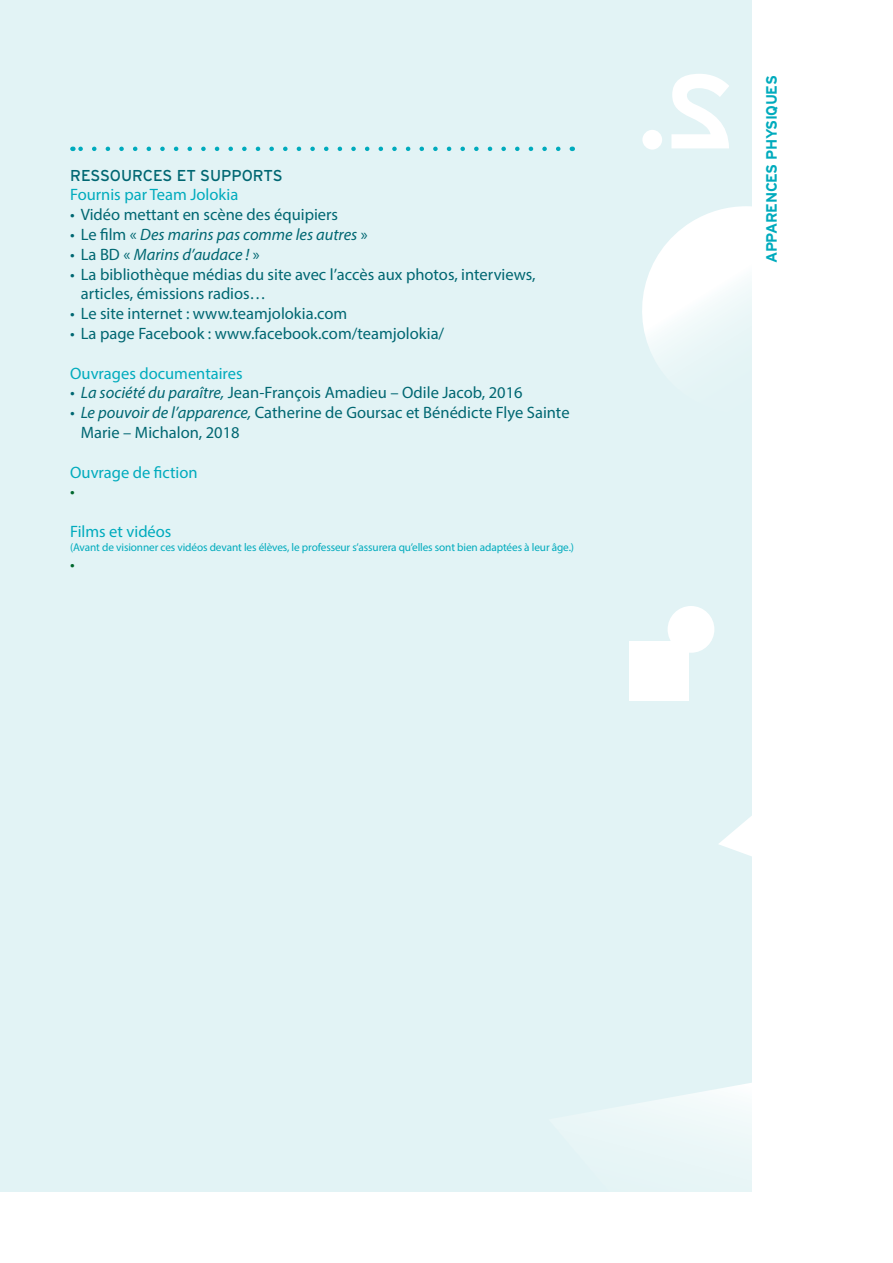
<style>
.page{position:relative;width:893px;height:1263px;background:#fff}
.page>*{position:absolute;margin:0;border:0;box-sizing:border-box;transform-origin:0 0}
.t1{font:16.5px/19.8px "Myriad Pro";color:#006772}
.t2{font:16.5px "Myriad Pro";color:#00abbd}
.t3{font:italic 16.5px "Myriad Pro";color:#006772}
.t4{font:16.5px "Myriad Pro";color:#00672d}
.t5{font:15.75px "Interstate";letter-spacing:-.005em;color:#006772}
.t6{font:700 15px "Interstate";letter-spacing:-.025em;color:#00abbd}
.t7{font:11.25px "Myriad Pro";letter-spacing:-.01em;color:#00abbd}
.s1{font-style:normal}
.s2{font-style:italic}
</style>
<div class="page">
<div style="left:0;top:0;width:753px;height:1193px;background:#e2f3f5"></div>
<svg style="left:548px;top:1069px;width:205px;height:124px"></svg>
<svg style="left:642px;top:206px;width:111px;height:223px"></svg>
<svg style="left:79px;top:147px;width:479px;height:4px"></svg>
<svg style="left:719px;top:779px;width:34px;height:99px"></svg>
<div style="left:629px;top:641px;width:60px;height:60px;background:#fff"></div>
<div style="left:668px;top:606px;width:46px;height:47px;background:#fff;border-radius:50%"></div>
<p class="t5" style="left:70px;top:166px;width:214px">R ESSOURCES ET SUPPORTS</p>
<p class="t2" style="left:70px;top:185px;width:170px">Fournis par Team Jolokia</p>
<p class="t1" style="left:70px;top:205px;width:270px">• Vidéo mettant en scène des équipiers</p>
<p class="t3" style="left:70px;top:224px;width:299px"><span class="s1">• Le film «</span> Des marins pas comme les autres <span class="s1">»</span></p>
<p class="t3" style="left:70px;top:244px;width:191px"><span class="s1">• La BD «</span> Marins d’audace ! <span class="s1">»</span></p>
<p class="t1" style="left:81px;top:264px;width:456px;text-indent:-11px">• La bibliothèque médias du site avec l’accès aux photos, interviews, articles, émissions radios…</p>
<p class="t1" style="left:70px;top:304px;width:279px">• Le site internet : www.teamjolokia.com</p>
<p class="t1" style="left:70px;top:323px;width:376px">• La page Facebook : www.facebook.com/teamjolokia/</p>
<p class="t2" style="left:70px;top:363px;width:174px">Ouvrages documentaires</p>
<p class="t1" style="left:70px;top:383px;width:454px"><span class="s2">• La société du paraître,</span> Jean-François Amadieu – Odile Jacob, 2016</p>
<p class="t1" style="left:81px;top:403px;width:490px;text-indent:-11px"><span class="s2">• Le pouvoir de l’apparence,</span> Catherine de Goursac et Bénédicte Flye Sainte<br>Marie – Michalon, 2018</p>
<p class="t2" style="left:70px;top:462px;width:129px">Ouvrage de fiction</p>
<p class="t4" style="left:70px;top:482px;width:6px">•</p>
<p class="t2" style="left:70px;top:521px;width:103px">Films et vidéos</p>
<p class="t7" style="left:70px;top:540px;width:505px">(Avant de visionner ces vidéos devant les élèves, le professeur s’assurera qu’elles sont bien adaptées à leur âge.)</p>
<p class="t4" style="left:70px;top:555px;width:6px">•</p>
<p class="t6" style="left:763px;top:263px;width:189px;rotate:-90deg">APPARENCES PHYSIQUES</p>
</div>
